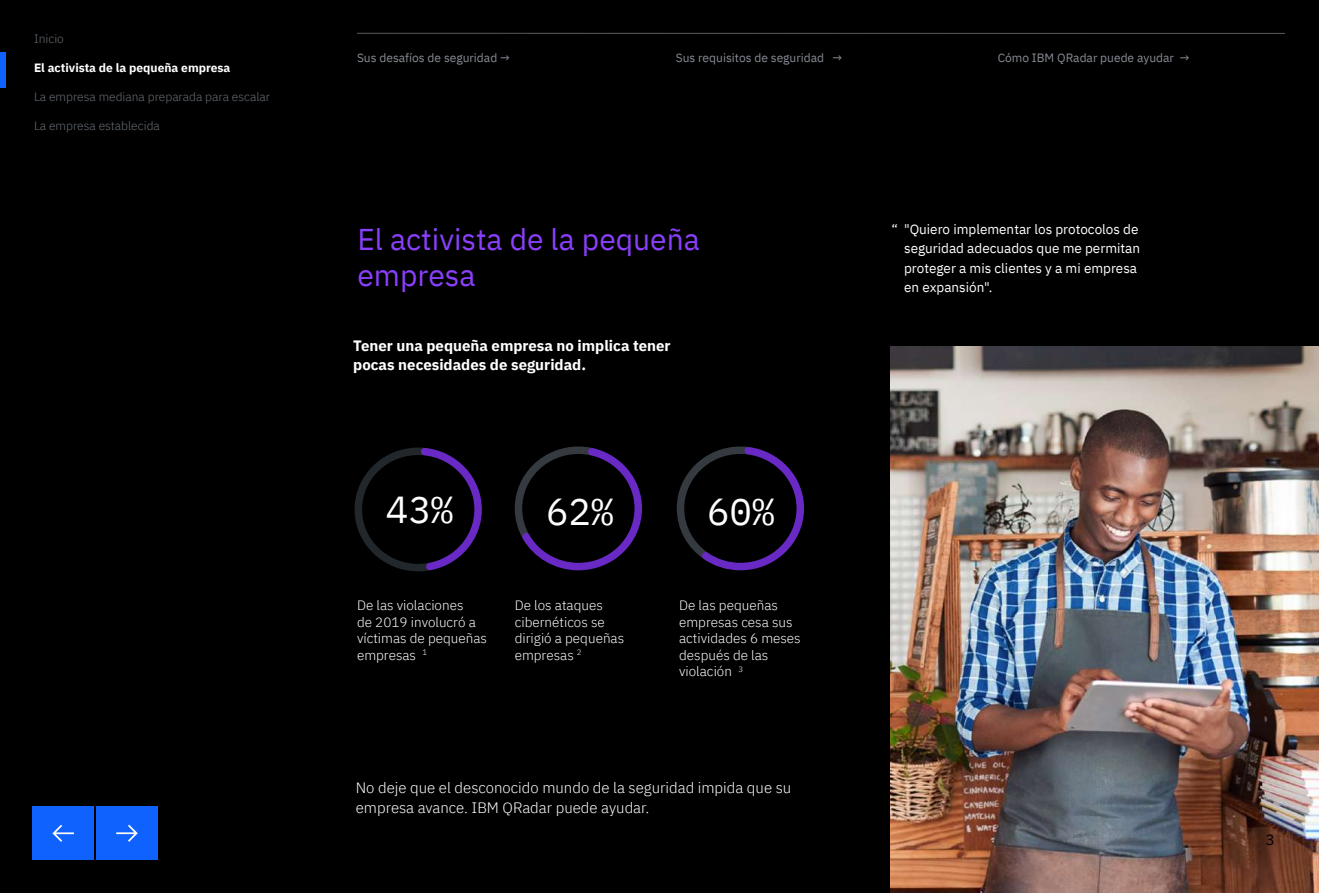
<style>
.page{position:relative;width:1319px;height:893px;background:#fff}
.page>*{position:absolute;margin:0;border:0;box-sizing:border-box;transform-origin:0 0}
.t1{font:37.5px "IBM Plex Mono";color:#fff}
.t2{font:30px/36px "IBM Plex Sans";color:#8a3ffc}
.t3{font:300 15px/19.5px "IBM Plex Sans";color:#fff}
.t4{font:700 15px/19.5px "IBM Plex Sans";color:#fff}
.t5{font:15px "IBM Plex Sans";color:#000}
.t6{font:300 13.5px/16.5px "IBM Plex Sans";color:#fff}
.t7{font:13.5px/19.5px "IBM Plex Sans";color:#fff}
.t8{font:12px "IBM Plex Sans";color:#878d96}
.t9{font:300 12px "IBM Plex Sans";color:#697077}
.t10{font:700 12px "IBM Plex Sans";color:#fff}
</style>
<div class="page">
<div style="left:0;top:0;width:1318px;height:893px;background:#000"></div>
<img style="left:890px;top:346px;width:428px;height:547px">
<hr style="left:357px;top:33px;width:927px;height:1px;background:#525252">
<div style="left:0;top:52px;width:5px;height:36px;background:#0f62fe"></div>
<svg style="left:354px;top:447px;width:128px;height:125px"></svg>
<svg style="left:514px;top:446px;width:128px;height:125px"></svg>
<svg style="left:676px;top:446px;width:128px;height:125px"></svg>
<div style="left:33px;top:806px;width:61px;height:54px;background:#0f62fe"></div>
<div style="left:97px;top:806px;width:61px;height:54px;background:#0f62fe"></div>
<p class="t9" style="left:34px;top:30px;width:31px">Inicio</p>
<p class="t10" style="left:34px;top:58px;width:198px">El activista de la pequeña empresa</p>
<p class="t9" style="left:34px;top:88px;width:238px">La empresa mediana preparada para escalar</p>
<p class="t9" style="left:34px;top:116px;width:127px">La empresa establecida</p>
<p class="t8" style="left:357px;top:48px;width:154px">Sus desafíos de seguridad →</p>
<p class="t8" style="left:675px;top:48px;width:168px">Sus requisitos de seguridad →</p>
<p class="t8" style="left:997px;top:48px;width:193px">Cómo IBM QRadar puede ayudar →</p>
<h2 class="t2" style="left:357px;top:219px;width:344px">El activista de la pequeña empresa</h2>
<p class="t4" style="left:353px;top:334px;width:319px">Tener una pequeña empresa no implica tener pocas necesidades de seguridad.</p>
<h1 class="t1" style="left:386px;top:481px;width:69px">43%</h1>
<h1 class="t1" style="left:546px;top:483px;width:69px">62%</h1>
<h1 class="t1" style="left:707px;top:483px;width:69px">60%</h1>
<p class="t6" style="left:357px;top:596px;width:131px">De las violaciones<br>de 2019 involucró a víctimas de pequeñas empresas <sup>1</sup></p>
<p class="t6" style="left:514px;top:596px;width:111px">De los ataques cibernéticos se dirigió a pequeñas empresas <sup>2</sup></p>
<p class="t6" style="left:679px;top:596px;width:123px">De las pequeñas empresas cesa sus actividades 6 meses después de las violación <sup>3</sup></p>
<p class="t3" style="left:356px;top:777px;width:437px">No deje que el desconocido mundo de la seguridad impida que su empresa avance. IBM QRadar puede ayudar.</p>
<p class="t7" style="left:904px;top:218px;width:237px;text-indent:-13px">“ "Quiero implementar los protocolos de seguridad adecuados que me permitan proteger a mis clientes y a mi empresa en expansión".</p>
<p class="t5" style="left:1265px;top:828px;width:10px">3</p>
</div>
